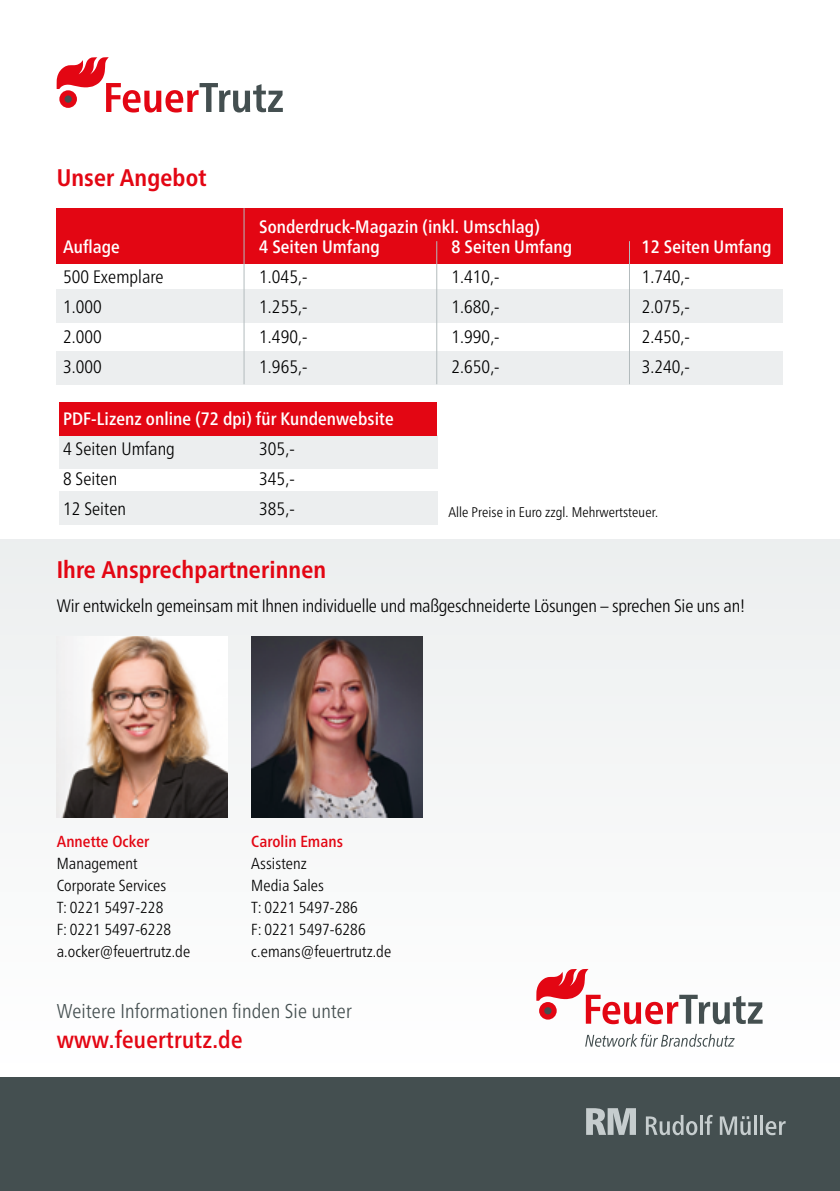
<style>
.page{position:relative;width:840px;height:1191px;background:#fff}
.page>*{position:absolute;margin:0;border:0;box-sizing:border-box;transform-origin:0 0}
.t1{font:700 condensed 24px "Frutiger Neue LT Pro";letter-spacing:.005em;color:#e30613}
.t2{font:500 condensed 24px "Frutiger Neue LT Pro";letter-spacing:.01em;color:#e30613}
.t3{font:300 condensed 20px "Frutiger Neue LT Pro";letter-spacing:.01em;color:#444f50}
.t4{font:300 condensed 18px "Frutiger Neue LT Pro";letter-spacing:-.01em;color:#000}
.t5{font:500 condensed 18px "Frutiger Neue LT Pro";letter-spacing:.005em;color:#fff}
.t6{font:300 condensed 16px/22px "Frutiger Neue LT Pro";letter-spacing:.005em;color:#000}
.t7{font:500 condensed 16px "Frutiger Neue LT Pro";letter-spacing:.005em;color:#e30613}
.t8{font:300 condensed 14px "Frutiger Neue LT Pro";letter-spacing:.005em;color:#000}
</style>
<div class="page">
<div style="left:59px;top:435px;width:378px;height:33px;background:#eceeef"></div>
<div style="left:59px;top:491px;width:378px;height:33px;background:#eceeef"></div>
<div style="left:59px;top:402px;width:377px;height:33px;background:#e30613"></div>
<div style="left:57px;top:208px;width:725px;height:55px;background:#e30613"></div>
<div style="left:57px;top:289px;width:725px;height:33px;background:#eceeef"></div>
<div style="left:57px;top:351px;width:725px;height:33px;background:#eceeef"></div>
<div style="left:0;top:539px;width:839px;height:538px;background:#f7f8f8"></div>
<div style="left:0;top:1077px;width:839px;height:114px;background:#444f50"></div>
<svg style="left:586px;top:1108px;width:49px;height:26px"></svg>
<svg style="left:645px;top:1115px;width:52px;height:20px"></svg>
<hr style="left:699px;top:1115px;width:3px;height:19px;background:#c6cdce">
<svg style="left:704px;top:1114px;width:8px;height:20px"></svg>
<svg style="left:719px;top:1116px;width:31px;height:19px"></svg>
<hr style="left:753px;top:1115px;width:3px;height:19px;background:#c6cdce">
<hr style="left:759px;top:1115px;width:3px;height:19px;background:#c6cdce">
<svg style="left:765px;top:1121px;width:20px;height:14px"></svg>
<svg style="left:536px;top:969px;width:226px;height:55px"></svg>
<svg style="left:585px;top:1033px;width:149px;height:13px"></svg>
<svg style="left:57px;top:57px;width:226px;height:55px"></svg>
<img style="left:57px;top:636px;width:170px;height:182px">
<img style="left:251px;top:636px;width:171px;height:182px">
<hr style="left:243px;top:208px;width:1px;height:176px;background:#b3bbbd">
<hr style="left:436px;top:241px;width:1px;height:143px;background:#b3bbbd">
<hr style="left:628px;top:241px;width:1px;height:143px;background:#b3bbbd">
<h1 class="t1" style="left:57px;top:163px;width:151px">Unser Angebot</h1>
<p class="t5" style="left:259px;top:216px;width:282px">Sonderdruck-Magazin (inkl. Umschlag)</p>
<p class="t5" style="left:63px;top:236px;width:58px">Auflage</p>
<p class="t5" style="left:259px;top:236px;width:122px">4 Seiten Umfang</p>
<p class="t5" style="left:451px;top:236px;width:122px">8 Seiten Umfang</p>
<p class="t5" style="left:641px;top:236px;width:131px">12 Seiten Umfang</p>
<p class="t4" style="left:63px;top:266px;width:102px">500 Exemplare</p>
<p class="t4" style="left:259px;top:266px;width:50px">1.045,-</p>
<p class="t4" style="left:451px;top:266px;width:50px">1.410,-</p>
<p class="t4" style="left:641px;top:266px;width:50px">1.740,-</p>
<p class="t4" style="left:63px;top:296px;width:40px">1.000</p>
<p class="t4" style="left:259px;top:296px;width:50px">1.255,-</p>
<p class="t4" style="left:451px;top:296px;width:50px">1.680,-</p>
<p class="t4" style="left:641px;top:296px;width:50px">2.075,-</p>
<p class="t4" style="left:63px;top:326px;width:40px">2.000</p>
<p class="t4" style="left:259px;top:326px;width:50px">1.490,-</p>
<p class="t4" style="left:451px;top:326px;width:50px">1.990,-</p>
<p class="t4" style="left:641px;top:326px;width:50px">2.450,-</p>
<p class="t4" style="left:63px;top:356px;width:40px">3.000</p>
<p class="t4" style="left:259px;top:356px;width:50px">1.965,-</p>
<p class="t4" style="left:451px;top:356px;width:50px">2.650,-</p>
<p class="t4" style="left:641px;top:356px;width:50px">3.240,-</p>
<p class="t5" style="left:63px;top:408px;width:332px">PDF-Lizenz online (72 dpi) für Kundenwebsite</p>
<p class="t4" style="left:63px;top:438px;width:113px">4 Seiten Umfang</p>
<p class="t4" style="left:259px;top:438px;width:37px">305,-</p>
<p class="t4" style="left:63px;top:468px;width:56px">8 Seiten</p>
<p class="t4" style="left:259px;top:468px;width:37px">345,-</p>
<p class="t4" style="left:63px;top:498px;width:65px">12 Seiten</p>
<p class="t4" style="left:259px;top:498px;width:37px">385,-</p>
<h1 class="t1" style="left:57px;top:555px;width:271px">Ihre Ansprechpartnerinnen</h1>
<p class="t8" style="left:448px;top:504px;width:211px">Alle Preise in Euro zzgl. Mehrwertsteuer.</p>
<p class="t4" style="left:57px;top:595px;width:689px">Wir entwickeln gemeinsam mit Ihnen individuelle und maßgeschneiderte Lösungen – sprechen Sie uns an!</p>
<p class="t7" style="left:57px;top:832px;width:94px">Annette Ocker</p>
<p class="t6" style="left:57px;top:852px;width:135px">Management<br>Corporate Services<br>T: 0221 5497-228<br>F: 0221 5497-6228 a.ocker@feuertrutz.de</p>
<p class="t7" style="left:251px;top:832px;width:93px">Carolin Emans</p>
<p class="t6" style="left:251px;top:852px;width:141px">Assistenz<br>Media Sales<br>T: 0221 5497-286<br>F: 0221 5497-6286 c.emans@feuertrutz.de</p>
<p class="t3" style="left:57px;top:999px;width:296px">Weitere Informationen finden Sie unter</p>
<h1 class="t2" style="left:57px;top:1025px;width:187px">www.feuertrutz.de</h1>
</div>
